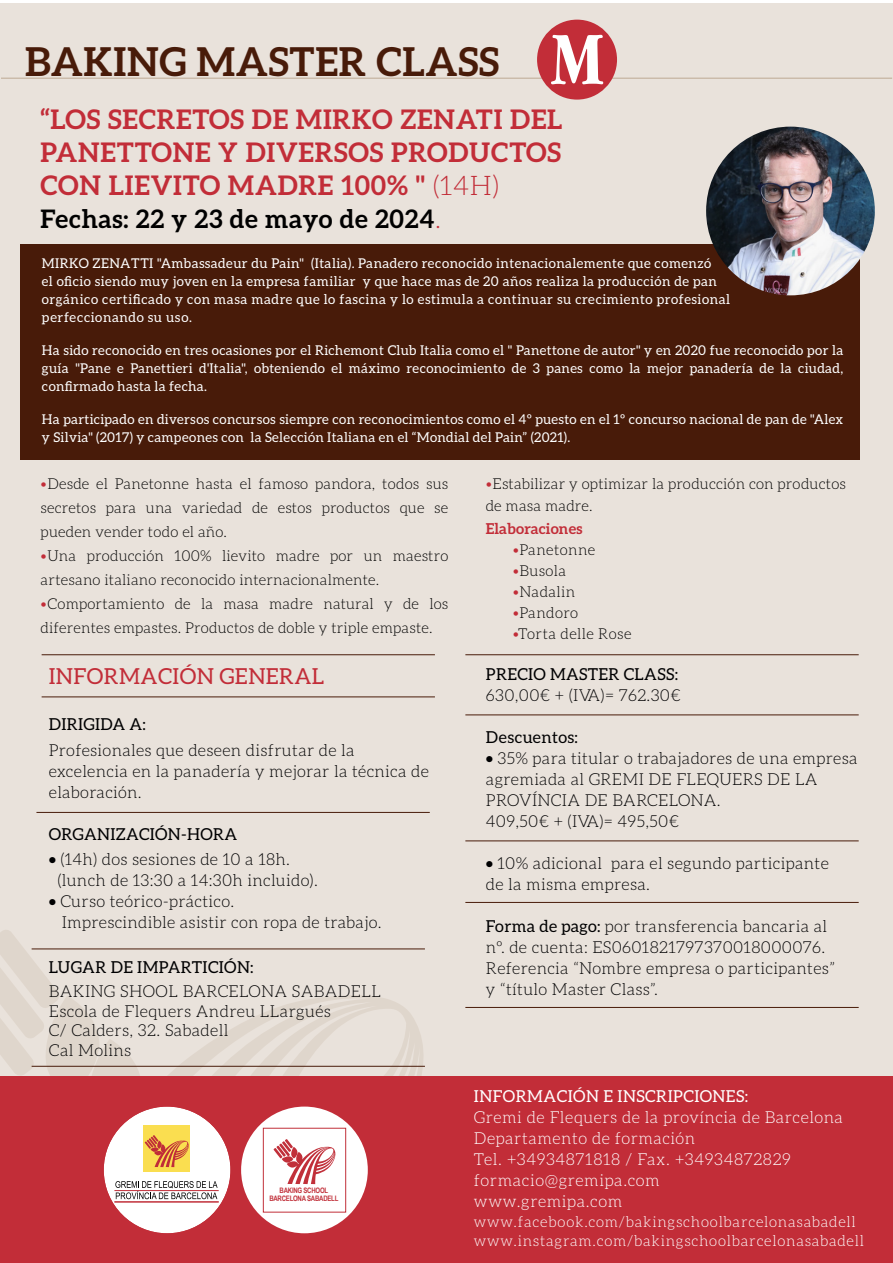
<style>
.page{position:relative;width:893px;height:1263px;background:#fff}
.page>*{position:absolute;margin:0;border:0;box-sizing:border-box;transform-origin:0 0}
.t1{font:700 39.75px "Aleo";letter-spacing:.015em;color:#481b09}
.t2{font:700 27px/33px "Aleo";letter-spacing:.03em;color:#c22d38;text-align:justify}
.t3{font:700 25.5px "Aleo";letter-spacing:.03em;color:#000}
.t4{font:22.05px "Aleo";letter-spacing:.02em;color:#c22d38}
.t5{font:300 16.5px/21px "Aleo";letter-spacing:.02em;color:#000001}
.t6{font:300 16.5px/21px "Aleo";letter-spacing:.03em;color:#fff}
.t7{font:16.5px "Aleo";letter-spacing:.02em;color:#000001}
.t8{font:16.5px "Aleo";letter-spacing:.03em;color:#fff}
.t9{font:300 15px/24px "Aleo";letter-spacing:.01em;color:#000}
.t10{font:300 15px/19.5px "Aleo";letter-spacing:.05em;color:#fff}
.t11{font:700 15px "Aleo";letter-spacing:.01em;color:#c22d38}
.t12{font:13.5px/18px "Aleo";letter-spacing:.03em;color:#fff}
.t13{font:700 7.5px/7.9px "Arial Narrow";letter-spacing:-.03em;color:#c1303a;text-align:center}
.s1{font-weight:300}
.s2{font-weight:300;color:#c22d38}
.s3{color:#c22d38}
.s4{font-weight:400}
</style>
<div class="page">
<div style="left:0;top:4px;width:893px;height:1095px;background:#e9e2db"></div>
<svg style="left:0;top:930px;width:424px;height:146px"></svg>
<div style="left:0;top:1076px;width:893px;height:187px;background:#c22d38"></div>
<div style="left:104px;top:1106px;width:126px;height:127px;background:#fff;border-radius:50%"></div>
<div style="left:241px;top:1106px;width:127px;height:127px;background:#fff;border-radius:50%"></div>
<div style="left:144px;top:1126px;width:46px;height:46px;background:#fade50"></div>
<svg style="left:145px;top:1135px;width:44px;height:32px"></svg>
<svg style="left:115px;top:1181px;width:103px;height:18px"></svg>
<hr style="left:114px;top:1190px;width:105px;height:1px;background:#c02d38">
<hr style="left:114px;top:1202px;width:105px;height:1px;background:#c02d38">
<div style="left:263px;top:1128px;width:83px;height:84px;border:1px solid #c1303a"></div>
<svg style="left:274px;top:1139px;width:62px;height:45px"></svg>
<hr style="left:1px;top:78px;width:891px;height:1px;background:#bda993">
<div style="left:537px;top:20px;width:80px;height:80px;background:#c22d38;border-radius:50%"></div>
<svg style="left:551px;top:35px;width:52px;height:49px"></svg>
<hr style="left:42px;top:697px;width:393px;height:1px;background:#481b09">
<hr style="left:42px;top:654px;width:393px;height:1px;background:#481b09">
<hr style="left:465px;top:654px;width:394px;height:1px;background:#481b09">
<hr style="left:465px;top:715px;width:394px;height:1px;background:#481b09">
<hr style="left:465px;top:841px;width:394px;height:1px;background:#481b09">
<hr style="left:465px;top:902px;width:394px;height:1px;background:#481b09">
<hr style="left:465px;top:1007px;width:394px;height:1px;background:#481b09">
<hr style="left:36px;top:812px;width:394px;height:1px;background:#481b09">
<hr style="left:32px;top:949px;width:393px;height:1px;background:#481b09">
<hr style="left:32px;top:1066px;width:393px;height:1px;background:#481b09">
<div style="left:21px;top:244px;width:839px;height:215px;background:#481b09"></div>
<img style="left:706px;top:127px;width:169px;height:168px;border-radius:84px">
<h1 class="t1" style="left:25px;top:38px;width:476px">BAKING MASTER CLASS</h1>
<h2 class="t2" style="left:40px;top:102px;width:524px">“LOS SECRETOS DE MIRKO ZENATI DEL PANETTONE Y DIVERSOS PRODUCTOS CON LIEVITO MADRE 100% " <span class="s1">(14H)</span></h2>
<h3 class="t3" style="left:40px;top:204px;width:402px">Fechas: 22 y 23 de mayo de 2024<span class="s2">.</span></h3>
<p class="t12" style="left:42px;top:254px;width:690px">MIRKO ZENATTI "Ambassadeur du Pain" (Italia). Panadero reconocido intenacionalemente que comenzó<br>el oficio siendo muy joven en la empresa familiar y que hace mas de 20 años realiza la producción de pan orgánico certificado y con masa madre que lo fascina y lo estimula a continuar su crecimiento profesional perfeccionando su uso.</p>
<p class="t12" style="left:42px;top:341px;width:803px;text-align:justify">Ha sido reconocido en tres ocasiones por el Richemont Club Italia como el " Panettone de autor" y en 2020 fue reconocido por la guía "Pane e Panettieri d'Italia", obteniendo el máximo reconocimiento de 3 panes como la mejor panadería de la ciudad, confirmado hasta la fecha.</p>
<p class="t12" style="left:42px;top:410px;width:803px">Ha participado en diversos concursos siempre con reconocimientos como el 4º puesto en el 1º concurso nacional de pan de "Alex y Silvia" (2017) y campeones con la Selección Italiana en el “Mondial del Pain” (2021).</p>
<p class="t9" style="left:41px;top:472px;width:409px;text-align:justify"><span class="s3">•</span>Desde el Panetonne hasta el famoso pandora, todos sus secretos para una variedad de estos productos que se pueden vender todo el año.</p>
<p class="t9" style="left:41px;top:544px;width:409px"><span class="s3">•</span>Una producción 100% lievito madre por un maestro artesano italiano reconocido internacionalmente.</p>
<p class="t9" style="left:41px;top:592px;width:409px"><span class="s3">•</span>Comportamiento de la masa madre natural y de los diferentes empastes. Productos de doble y triple empaste.</p>
<p class="t9" style="left:486px;top:472px;width:362px;line-height:22.5px"><span class="s3">•</span>Estabilizar y optimizar la producción con productos de masa madre.</p>
<p class="t11" style="left:486px;top:520px;width:98px">Elaboraciones</p>
<p class="t9" style="left:513px;top:537px;width:84px"><span class="s3">•</span>Panetonne</p>
<p class="t9" style="left:513px;top:558px;width:55px"><span class="s3">•</span>Busola</p>
<p class="t9" style="left:513px;top:579px;width:64px"><span class="s3">•</span>Nadalin</p>
<p class="t9" style="left:513px;top:600px;width:67px"><span class="s3">•</span>Pandoro</p>
<p class="t9" style="left:513px;top:621px;width:120px"><span class="s3">•</span>Torta delle Rose</p>
<h3 class="t4" style="left:49px;top:663px;width:277px">INFORMACIÓN GENERAL</h3>
<p class="t7" style="left:49px;top:715px;width:99px">DIRIGIDA A:</p>
<p class="t5" style="left:49px;top:739px;width:382px">Profesionales que deseen disfrutar de la excelencia en la panadería y mejorar la técnica de elaboración.</p>
<p class="t7" style="left:49px;top:824px;width:190px">ORGANIZACIÓN-HORA</p>
<p class="t5" style="left:57px;top:849px;width:262px;text-indent:-9px"><span class="s4">•</span> (14h) dos sesiones de 10 a 18h. (lunch de 13:30 a 14:30h incluido).</p>
<p class="t5" style="left:62px;top:891px;width:322px;text-indent:-13px"><span class="s4">•</span> Curso teórico-práctico.<br>Imprescindible asistir con ropa de trabajo.</p>
<p class="t7" style="left:49px;top:958px;width:206px">LUGAR DE IMPARTICIÓN:</p>
<p class="t5" style="left:49px;top:981px;width:334px;line-height:19.5px">BAKING SHOOL BARCELONA SABADELL<br>Escola de Flequers Andreu LLargués<br>C/ Calders, 32. Sabadell<br>Cal Molins</p>
<p class="t13" style="left:269px;top:1186px;width:71px">BAKING SCHOOL<br>BARCELONA SABADELL</p>
<p class="t7" style="left:486px;top:664px;width:194px">PRECIO MASTER CLASS:</p>
<p class="t5" style="left:486px;top:684px;width:196px">630,00€ + (IVA)= 762.30€</p>
<p class="t7" style="left:486px;top:727px;width:93px">Descuentos:</p>
<p class="t5" style="left:486px;top:747px;width:373px"><span class="s4">•</span> 35% para titular o trabajadores de una empresa agremiada al GREMI DE FLEQUERS DE LA PROVÍNCIA DE BARCELONA.<br>409,50€ + (IVA)= 495,50€</p>
<p class="t5" style="left:486px;top:852px;width:344px"><span class="s4">•</span> 10% adicional para el segundo participante de la misma empresa.</p>
<p class="t5" style="left:486px;top:915px;width:350px"><span class="s4">Forma de pago:</span> por transferencia bancaria al nº. de cuenta: ES0601821797370018000076.<br>Referencia “Nombre empresa o participantes” y “título Master Class”.</p>
<p class="t8" style="left:474px;top:1087px;width:276px">INFORMACIÓN E INSCRIPCIONES:</p>
<p class="t6" style="left:474px;top:1107px;width:371px">Gremi de Flequers de la província de Barcelona<br>Departamento de formación<br>Tel. +34934871818 / Fax. +34934872829 formacio@gremipa.com<br>www.gremipa.com</p>
<p class="t10" style="left:474px;top:1212px;width:391px">www.facebook.com/bakingschoolbarcelonasabadell www.instagram.com/bakingschoolbarcelonasabadell</p>
</div>
